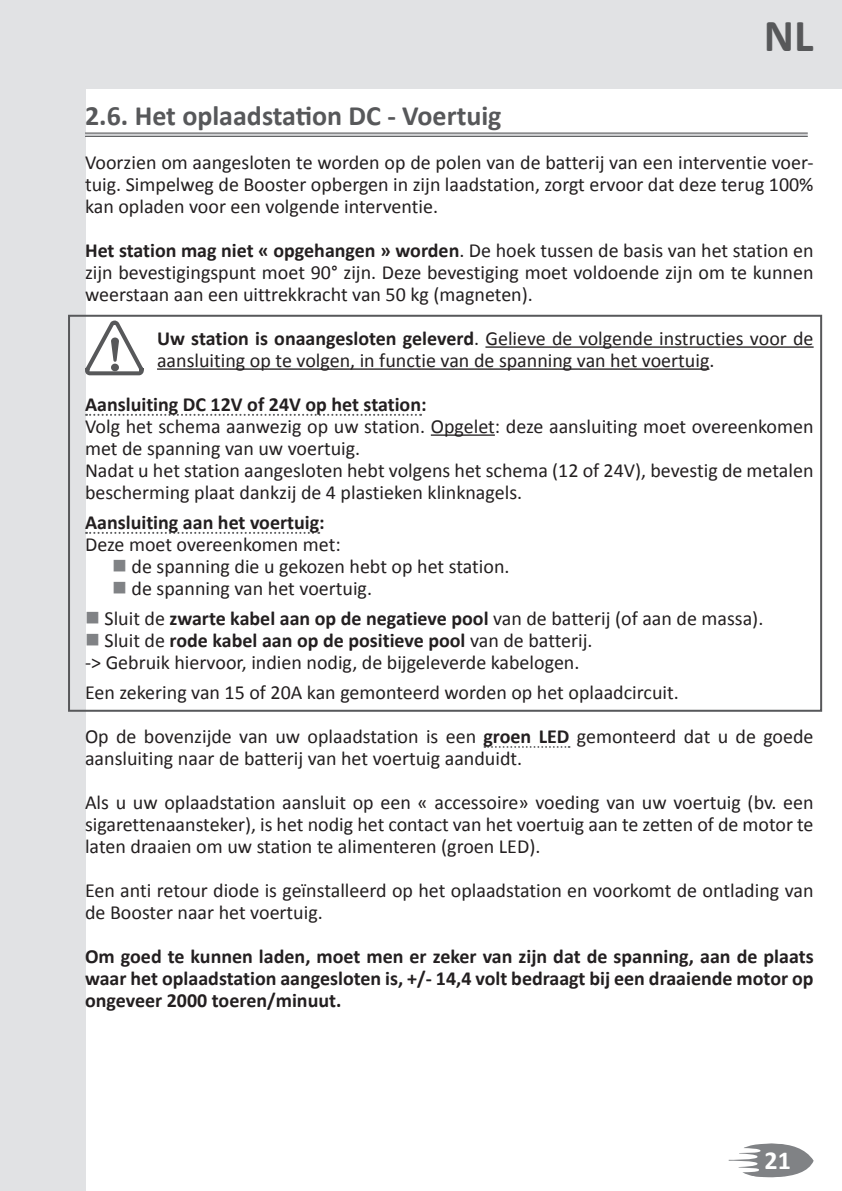
<style>
.page{position:relative;width:842px;height:1191px;background:#fff}
.page>*{position:absolute;margin:0;border:0;box-sizing:border-box;transform-origin:0 0}
.t1{font:700 46px "Calibri";color:#57585a}
.t2{font:700 28px "Calibri";color:#57585a}
.t3{font:700 26px "Calibri";color:#fff}
.t4{font:20px/22px "Calibri";color:#231f20}
.t5{font:700 20px/22px "Calibri";color:#231f20;text-align:justify}
.s1{font-weight:700}
.s2{color:#808285}
</style>
<div class="page">
<div style="left:0;top:0;width:842px;height:88px;background:#e1e2e4"></div>
<div style="left:0;top:0;width:85px;height:1191px;background:#e1e2e4"></div>
<svg style="left:729px;top:1143px;width:85px;height:34px"></svg>
<hr style="left:85px;top:133px;width:723px;height:4px;background:#d1d2d4">
<hr style="left:85px;top:133px;width:723px;height:1px;background:#57585a">
<hr style="left:85px;top:136px;width:723px;height:1px;background:#57585a">
<hr style="left:485px;top:346px;width:329px;height:2px;background:#231f20">
<hr style="left:157px;top:368px;width:552px;height:2px;background:#231f20">
<svg style="left:86px;top:414px;width:335px;height:2px"></svg>
<hr style="left:431px;top:434px;width:64px;height:2px;background:#231f20">
<svg style="left:86px;top:532px;width:233px;height:2px"></svg>
<svg style="left:484px;top:746px;width:86px;height:2px"></svg>
<svg style="left:83px;top:308px;width:63px;height:76px"></svg>
<div style="left:68px;top:315px;width:754px;height:396px;border:2px solid #57585a"></div>
<h1 class="t1" style="left:764px;top:7px;width:51px">NL</h1>
<h2 class="t2" style="left:85px;top:98px;width:418px">2.6. Het oplaadstation DC - Voertuig</h2>
<p class="t4" style="left:85px;top:150px;width:730px;text-align:justify">Voorzien om aangesloten te worden op de polen van de batterij van een interventie voer&shy;tuig. Simpelweg de Booster opbergen in zijn laadstation, zorgt ervoor dat deze terug 100% kan opladen voor een volgende interventie.</p>
<p class="t4" style="left:85px;top:238px;width:730px;text-align:justify"><span class="s1">Het station mag niet « opgehangen » worden</span>. De hoek tussen de basis van het station en zijn bevestigingspunt moet 90° zijn. Deze bevestiging moet voldoende zijn om te kunnen weerstaan aan een uittrekkracht van 50 kg (magneten).</p>
<p class="t4" style="left:157px;top:326px;width:658px"><span class="s1">Uw station is onaangesloten geleverd</span>. Gelieve de volgende instructies voor de aansluiting op te volgen, in functie van de spanning van het voertuig.</p>
<p class="t5" style="left:85px;top:392px;width:343px">Aansluiting DC 12V of 24V op het station:</p>
<p class="t4" style="left:85px;top:414px;width:730px">Volg het schema aanwezig op uw station. Opgelet: deze aansluiting moet overeenkomen met de spanning van uw voertuig.<br>Nadat u het station aangesloten hebt volgens het schema (12 of 24V), bevestig de metalen bescherming plaat dankzij de 4 plastieken klinknagels.</p>
<p class="t5" style="left:85px;top:510px;width:241px">Aansluiting aan het voertuig:</p>
<p class="t4" style="left:85px;top:532px;width:257px">Deze moet overeenkomen met:</p>
<p class="t4" style="left:112px;top:554px;width:399px"><span class="s2">■</span> de spanning die u gekozen hebt op het station.</p>
<p class="t4" style="left:112px;top:576px;width:261px"><span class="s2">■</span> de spanning van het voertuig.</p>
<p class="t4" style="left:85px;top:606px;width:680px"><span class="s2">■</span> Sluit de <span class="s1">zwarte kabel aan op de negatieve pool</span> van de batterij (of aan de massa).</p>
<p class="t4" style="left:85px;top:628px;width:509px"><span class="s2">■</span> Sluit de <span class="s1">rode kabel aan op de positieve pool</span> van de batterij. -&gt; Gebruik hiervoor, indien nodig, de bijgeleverde kabelogen.</p>
<p class="t4" style="left:85px;top:680px;width:595px">Een zekering van 15 of 20A kan gemonteerd worden op het oplaadcircuit.</p>
<p class="t4" style="left:85px;top:724px;width:730px">Op de bovenzijde van uw oplaadstation is een <span class="s1">groen LED</span> gemonteerd dat u de goede aansluiting naar de batterij van het voertuig aanduidt.</p>
<p class="t4" style="left:85px;top:790px;width:730px;text-align:justify">Als u uw oplaadstation aansluit op een « accessoire» voeding van uw voertuig (bv. een sigarettenaansteker), is het nodig het contact van het voertuig aan te zetten of de motor te laten draaien om uw station te alimenteren (groen LED).</p>
<p class="t4" style="left:85px;top:878px;width:730px">Een anti retour diode is geïnstalleerd op het oplaadstation en voorkomt de ontlading van de Booster naar het voertuig.</p>
<p class="t5" style="left:85px;top:944px;width:730px">Om goed te kunnen laden, moet men er zeker van zijn dat de spanning, aan de plaats waar het oplaadstation aangesloten is, +/- 14,4 volt bedraagt bij een draaiende motor op ongeveer 2000 toeren/minuut.</p>
<h3 class="t3" style="left:765px;top:1143px;width:28px">21</h3>
</div>
